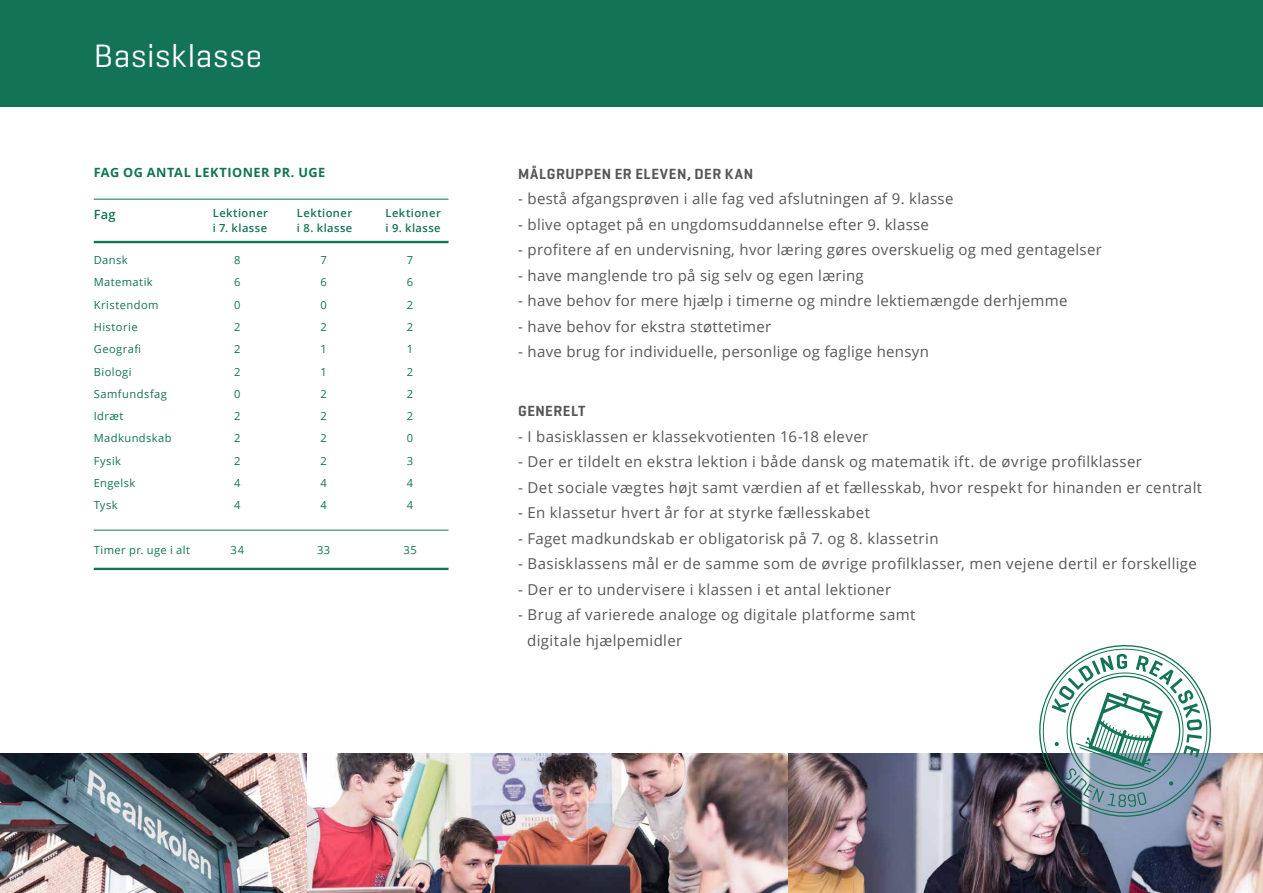
<style>
.page{position:relative;width:1263px;height:893px;background:#fff}
.page>*{position:absolute;margin:0;border:0;box-sizing:border-box;transform-origin:0 0}
.t1{font:33px "Geogrotesque";letter-spacing:.02em;color:#fff}
.t2{font:15px/25.5px "Open Sans";letter-spacing:.02em;color:#575756}
.t3{font:600 15px "Geogrotesque";letter-spacing:.035em;color:#575756}
.t4{font:700 12.75px "Open Sans";letter-spacing:.035em;color:#127356}
.t5{font:600 12.75px "Open Sans";color:#127356}
.t6{font:11.1px/22.4px "Open Sans";letter-spacing:.04em;color:#127356;text-align:justify}
.t7{font:600 11.1px/14.4px "Open Sans";letter-spacing:.04em;color:#127356}
</style>
<div class="page">
<div style="left:0;top:0;width:1263px;height:107px;background:#127356"></div>
<img style="left:306px;top:754px;width:957px;height:139px">
<svg style="left:1027px;top:645px;width:196px;height:182px"></svg>
<img style="left:0;top:754px;width:306px;height:139px">
<hr style="left:94px;top:241px;width:354px;height:2px;background:#127356">
<hr style="left:94px;top:530px;width:354px;height:1px;background:#127356">
<hr style="left:94px;top:568px;width:354px;height:2px;background:#127356">
<hr style="left:94px;top:199px;width:354px;height:1px;background:#127356">
<h1 class="t1" style="left:94px;top:35px;width:170px">Basisklasse</h1>
<p class="t4" style="left:94px;top:163px;width:233px">FAG OG ANTAL LEKTIONER PR. UGE</p>
<p class="t7" style="left:213px;top:206px;width:57px">Lektioner i 7. klasse</p>
<p class="t7" style="left:297px;top:206px;width:57px">Lektioner i 8. klasse</p>
<p class="t7" style="left:386px;top:206px;width:57px">Lektioner i 9. klasse</p>
<p class="t5" style="left:94px;top:205px;width:23px">Fag</p>
<p class="t6" style="left:94px;top:249px;width:79px;text-align:left">Dansk<br>Matematik<br>Kristendom<br>Historie<br>Geografi<br>Biologi<br>Samfundsfag<br>Idræt<br>Madkundskab<br>Fysik<br>Engelsk<br>Tysk</p>
<p class="t6" style="left:94px;top:538px;width:98px">Timer pr. uge i alt</p>
<p class="t6" style="left:234px;top:249px;width:8px">8<br>6<br>0<br>2<br>2<br>2<br>0<br>2<br>2<br>2<br>4<br>4</p>
<p class="t6" style="left:231px;top:538px;width:15px">34</p>
<p class="t6" style="left:320px;top:249px;width:8px">7<br>6<br>0<br>2<br>1<br>1<br>2<br>2<br>2<br>2<br>4<br>4</p>
<p class="t6" style="left:317px;top:538px;width:15px">33</p>
<p class="t6" style="left:407px;top:249px;width:8px">7<br>6<br>2<br>2<br>1<br>2<br>2<br>2<br>0<br>3<br>4<br>4</p>
<p class="t6" style="left:403px;top:538px;width:15px">35</p>
<p class="t3" style="left:518px;top:164px;width:236px">MÅLGRUPPEN ER ELEVEN, DER KAN</p>
<p class="t2" style="left:518px;top:186px;width:437px">- bestå afgangsprøven i alle fag ved afslutningen af 9. klasse</p>
<p class="t2" style="left:518px;top:211px;width:412px">- blive optaget på en ungdomsuddannelse efter 9. klasse</p>
<p class="t2" style="left:518px;top:237px;width:585px">- profitere af en undervisning, hvor læring gøres overskuelig og med gentagelser</p>
<p class="t2" style="left:518px;top:262px;width:347px">- have manglende tro på sig selv og egen læring</p>
<p class="t2" style="left:518px;top:288px;width:551px">- have behov for mere hjælp i timerne og mindre lektiemængde derhjemme</p>
<p class="t2" style="left:518px;top:313px;width:254px">- have behov for ekstra støttetimer</p>
<p class="t2" style="left:518px;top:339px;width:412px">- have brug for individuelle, personlige og faglige hensyn</p>
<p class="t3" style="left:518px;top:402px;width:69px">GENERELT</p>
<p class="t2" style="left:518px;top:423px;width:351px">- I basisklassen er klassekvotienten 16-18 elever</p>
<p class="t2" style="left:518px;top:449px;width:625px">- Der er tildelt en ekstra lektion i både dansk og matematik ift. de øvrige profilklasser</p>
<p class="t2" style="left:518px;top:474px;width:685px">- Det sociale vægtes højt samt værdien af et fællesskab, hvor respekt for hinanden er centralt</p>
<p class="t2" style="left:518px;top:500px;width:353px">- En klassetur hvert år for at styrke fællesskabet</p>
<p class="t2" style="left:518px;top:525px;width:422px">- Faget madkundskab er obligatorisk på 7. og 8. klassetrin</p>
<p class="t2" style="left:518px;top:551px;width:680px">- Basisklassens mål er de samme som de øvrige profilklasser, men vejene dertil er forskellige</p>
<p class="t2" style="left:518px;top:576px;width:374px">- Der er to undervisere i klassen i et antal lektioner</p>
<p class="t2" style="left:527px;top:602px;width:390px;text-indent:-9px">- Brug af varierede analoge og digitale platforme samt digitale hjælpemidler</p>
</div>
